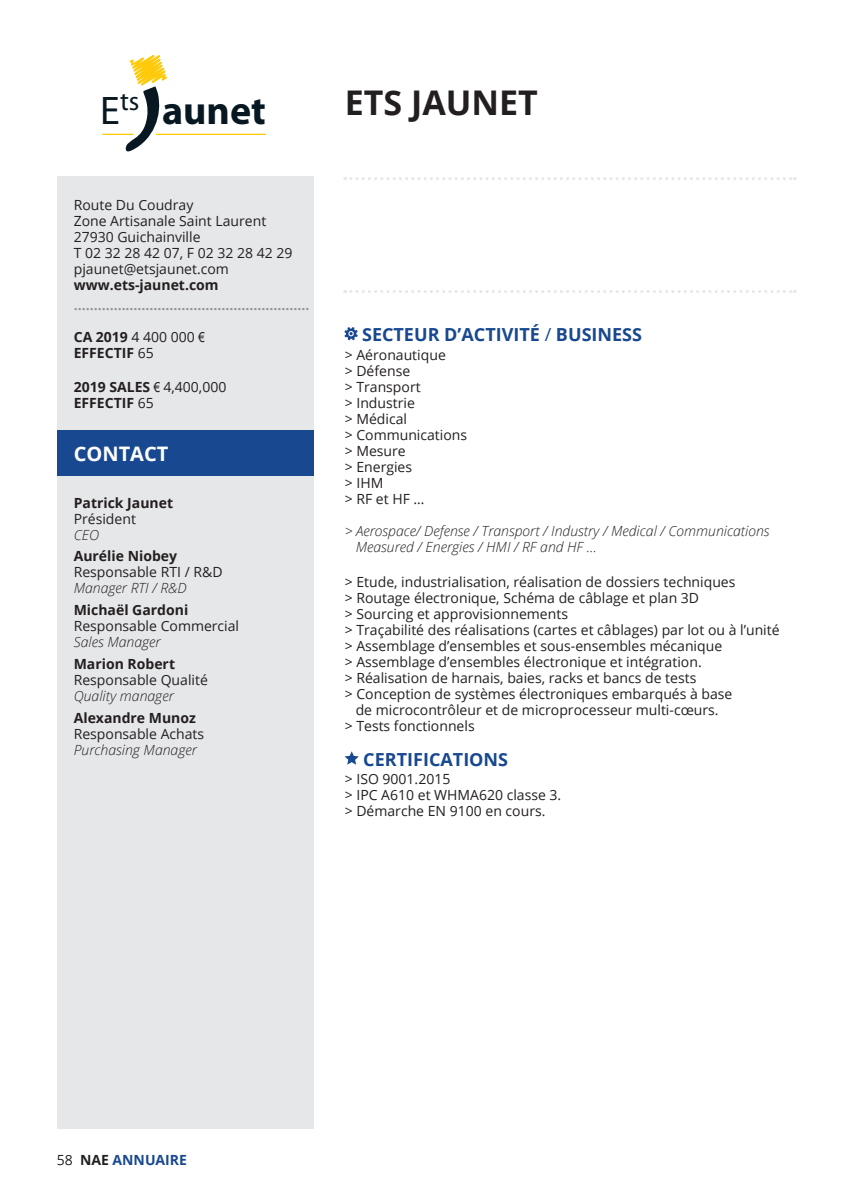
<style>
.page{position:relative;width:851px;height:1191px;background:#fff}
.page>*{position:absolute;margin:0;border:0;box-sizing:border-box;transform-origin:0 0}
.t1{font:700 40px "Myriad Pro";color:#071822}
.Entreprises{font:700 34px "Open Sans";color:#231f20}
.t2{font:700 20px "Open Sans";color:#fff}
.TEXTE{font:700 18px "Open Sans";color:#18488f}
.TEXTE-2{font:14px "Open Sans";color:#231f20}
.TEXTE-3{font:italic 300 14px "Open Sans";color:#231f20}
.TEXTE-4{font:700 14px "Open Sans";color:#231f20}
.TEXTE-5{font:700 14px "Open Sans";color:#939598}
.t3{font:700 14px "Open Sans";color:#18488f}
.s1{font-weight:400}
.s2{font-weight:700}
.s3{font-family:"Arial Narrow"}
.s4{font-family:"Arial Narrow";font-weight:400}
.s5{font-weight:400;color:#231f20}
.s6{color:#231f20}
</style>
<div class="page">
<div style="left:57px;top:177px;width:256px;height:951px;background:#e6e7e9"></div>
<svg style="left:345px;top:177px;width:450px;height:3px"></svg>
<svg style="left:345px;top:327px;width:12px;height:13px"></svg>
<svg style="left:345px;top:751px;width:13px;height:13px"></svg>
<div style="left:57px;top:431px;width:256px;height:45px;background:#18488f"></div>
<hr style="left:103px;top:134px;width:30px;height:1px;background:#feca0a">
<hr style="left:156px;top:134px;width:109px;height:1px;background:#feca0a">
<svg style="left:126px;top:55px;width:43px;height:97px"></svg>
<svg style="left:345px;top:290px;width:450px;height:3px"></svg>
<p class="t1" style="left:100px;top:85px;width:167px"><span class="s1">E</span><sup>ts</sup> aunet</p>
<p class="TEXTE-2" style="left:74px;top:195px;width:121px">Route Du Coudray</p>
<p class="TEXTE-2" style="left:74px;top:211px;width:194px">Zone Artisanale Saint Laurent</p>
<p class="TEXTE-2" style="left:74px;top:227px;width:128px">27930 Guichainville</p>
<p class="TEXTE-2" style="left:74px;top:243px;width:220px">T 02 32 28 42 07, F 02 32 28 42 29</p>
<p class="TEXTE-2" style="left:74px;top:259px;width:157px">pjaunet@etsjaunet.com</p>
<p class="TEXTE-4" style="left:74px;top:275px;width:146px">www.ets-jaunet.com</p>
<p class="TEXTE-5" style="left:74px;top:295px;width:237px">...........................................................</p>
<p class="TEXTE-2" style="left:74px;top:327px;width:133px"><span class="s2">CA 2019</span> 4 400 000 <span class="s3">€</span></p>
<p class="TEXTE-4" style="left:74px;top:343px;width:82px">EFFECTIF <span class="s1">65</span></p>
<p class="TEXTE-4" style="left:74px;top:377px;width:154px">2019 SALES <span class="s4">€</span> <span class="s1">4,400,000</span></p>
<p class="TEXTE-4" style="left:74px;top:393px;width:82px">EFFECTIF <span class="s1">65</span></p>
<p class="t2" style="left:74px;top:439px;width:96px">CONTACT</p>
<p class="TEXTE-4" style="left:74px;top:493px;width:101px">Patrick Jaunet</p>
<p class="TEXTE-2" style="left:74px;top:509px;width:64px">Président</p>
<p class="TEXTE-3" style="left:74px;top:525px;width:27px">CEO</p>
<p class="TEXTE-4" style="left:74px;top:546px;width:105px">Aurélie Niobey</p>
<p class="TEXTE-2" style="left:74px;top:563px;width:150px">Responsable RTI / R&amp;D</p>
<p class="TEXTE-3" style="left:74px;top:579px;width:114px">Manager RTI / R&amp;D</p>
<p class="TEXTE-4" style="left:74px;top:600px;width:116px">Michaël Gardoni</p>
<p class="TEXTE-2" style="left:74px;top:616px;width:167px">Responsable Commercial</p>
<p class="TEXTE-3" style="left:74px;top:632px;width:88px">Sales Manager</p>
<p class="TEXTE-4" style="left:74px;top:654px;width:103px">Marion Robert</p>
<p class="TEXTE-2" style="left:74px;top:670px;width:136px">Responsable Qualité</p>
<p class="TEXTE-3" style="left:74px;top:686px;width:102px">Quality manager</p>
<p class="TEXTE-4" style="left:74px;top:707px;width:124px">Alexandre Munoz</p>
<p class="TEXTE-2" style="left:74px;top:724px;width:132px">Responsable Achats</p>
<p class="TEXTE-3" style="left:74px;top:740px;width:125px">Purchasing Manager</p>
<p class="Entreprises" style="left:345px;top:79px;width:195px">ETS JAUNET</p>
<p class="TEXTE" style="left:362px;top:322px;width:281px">SECTEUR D’ACTIVITÉ <span class="s1">/</span> BUSINESS</p>
<p class="TEXTE-2" style="left:345px;top:345px;width:103px">&gt; Aéronautique</p>
<p class="TEXTE-2" style="left:345px;top:361px;width:67px">&gt; Défense</p>
<p class="TEXTE-2" style="left:345px;top:377px;width:77px">&gt; Transport</p>
<p class="TEXTE-2" style="left:345px;top:393px;width:72px">&gt; Industrie</p>
<p class="TEXTE-2" style="left:345px;top:409px;width:64px">&gt; Médical</p>
<p class="TEXTE-2" style="left:345px;top:425px;width:124px">&gt; Communications</p>
<p class="TEXTE-2" style="left:345px;top:441px;width:62px">&gt; Mesure</p>
<p class="TEXTE-2" style="left:345px;top:457px;width:69px">&gt; Energies</p>
<p class="TEXTE-2" style="left:345px;top:473px;width:40px">&gt; IHM</p>
<p class="TEXTE-2" style="left:345px;top:489px;width:81px">&gt; RF et HF …</p>
<p class="TEXTE-3" style="left:345px;top:521px;width:426px">&gt; Aerospace/ Defense / Transport / Industry / Medical / Communications</p>
<p class="TEXTE-3" style="left:355px;top:537px;width:243px">Measured / Energies / HMI / RF and HF ...</p>
<p class="TEXTE-2" style="left:345px;top:572px;width:392px">&gt; Etude, industrialisation, réalisation de dossiers techniques</p>
<p class="TEXTE-2" style="left:345px;top:588px;width:356px">&gt; Routage électronique, Schéma de câblage et plan 3D</p>
<p class="TEXTE-2" style="left:345px;top:604px;width:225px">&gt; Sourcing et approvisionnements</p>
<p class="TEXTE-2" style="left:345px;top:620px;width:436px">&gt; Traçabilité des réalisations (cartes et câblages) par lot ou à l’unité</p>
<p class="TEXTE-2" style="left:345px;top:636px;width:379px">&gt; Assemblage d’ensembles et sous-ensembles mécanique</p>
<p class="TEXTE-2" style="left:345px;top:652px;width:358px">&gt; Assemblage d’ensembles électronique et intégration.</p>
<p class="TEXTE-2" style="left:345px;top:668px;width:353px">&gt; Réalisation de harnais, baies, racks et bancs de tests</p>
<p class="TEXTE-2" style="left:345px;top:684px;width:389px">&gt; Conception de systèmes électroniques embarqués à base</p>
<p class="TEXTE-2" style="left:355px;top:700px;width:364px">de microcontrôleur et de microprocesseur multi-cœurs.</p>
<p class="TEXTE-2" style="left:345px;top:716px;width:131px">&gt; Tests fonctionnels</p>
<p class="TEXTE" style="left:363px;top:746px;width:146px">CERTIFICATIONS</p>
<p class="TEXTE-2" style="left:345px;top:769px;width:107px">&gt; ISO 9001.2015</p>
<p class="TEXTE-2" style="left:345px;top:785px;width:218px">&gt; IPC A610 et WHMA620 classe 3.</p>
<p class="TEXTE-2" style="left:345px;top:801px;width:202px">&gt; Démarche EN 9100 en cours.</p>
<p class="t3" style="left:57px;top:1150px;width:132px"><span class="s5">58</span> <span class="s6">NAE</span> ANNUAIRE</p>
</div>
